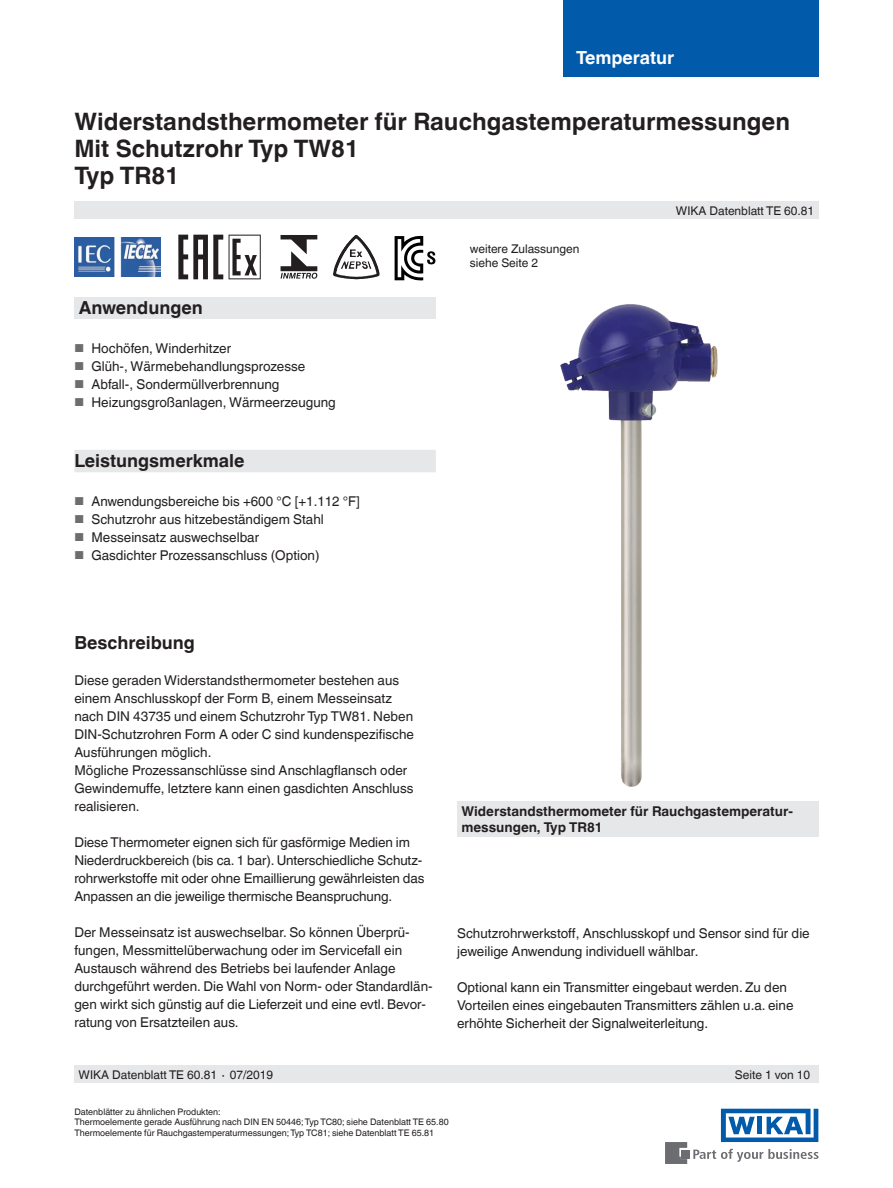
<style>
.page{position:relative;width:893px;height:1188px;background:#fff}
.page>*{position:absolute;margin:0;border:0;box-sizing:border-box;transform-origin:0 0}
.t1{font:700 24px/27px "Helvetica World";color:#231f20}
.t2{font:700 18px "Helvetica World";color:#231f20}
.t3{font:700 18px "Helvetica World";color:#fff}
.t4{font:13.5px/18px "Helvetica World";color:#231f20}
.t5{font:700 13.5px/16.5px "Helvetica World";color:#231f20}
.t6{font:12px/13.5px "Helvetica World";color:#231f20}
.t7{font:9px/10.5px "Helvetica World";color:#231f20}
.s1{font-size:11.55px;color:#6c6d70}
</style>
<div class="page">
<div style="left:74px;top:297px;width:362px;height:22px;background:#e6e7e9"></div>
<div style="left:74px;top:202px;width:745px;height:17px;background:#e6e7e9"></div>
<div style="left:74px;top:1066px;width:745px;height:17px;background:#e6e7e9"></div>
<svg style="left:693px;top:1149px;width:126px;height:13px"></svg>
<div style="left:682px;top:1150px;width:8px;height:8px;background:#6c6d70"></div>
<svg style="left:665px;top:1142px;width:22px;height:22px"></svg>
<svg style="left:721px;top:1109px;width:97px;height:33px"></svg>
<div style="left:563px;top:0;width:256px;height:77px;background:#015aaa"></div>
<img style="left:560px;top:304px;width:158px;height:483px">
<div style="left:457px;top:801px;width:362px;height:36px;background:#e6e7e9"></div>
<div style="left:74px;top:450px;width:362px;height:22px;background:#e6e7e9"></div>
<svg style="left:281px;top:235px;width:36px;height:44px"></svg>
<svg style="left:178px;top:235px;width:45px;height:44px"></svg>
<svg style="left:229px;top:235px;width:32px;height:44px"></svg>
<img style="left:337px;top:235px;width:19px;height:25px">
<img style="left:75px;top:238px;width:86px;height:39px">
<svg style="left:395px;top:236px;width:40px;height:44px"></svg>
<h2 class="t3" style="left:576px;top:47px;width:100px">Temperatur</h2>
<h1 class="t1" style="left:74px;top:108px;width:717px">Widerstandsthermometer für Rauchgastemperaturmessungen<br>Mit Schutzrohr Typ TW81<br>Typ TR81</h1>
<h2 class="t2" style="left:79px;top:297px;width:126px">Anwendungen</h2>
<p class="t4" style="left:74px;top:339px;width:158px"><span class="s1">■</span> Hochöfen, Winderhitzer</p>
<p class="t4" style="left:74px;top:357px;width:232px"><span class="s1">■</span> Glüh-, Wärmebehandlungsprozesse</p>
<p class="t4" style="left:74px;top:375px;width:207px"><span class="s1">■</span> Abfall-, Sondermüllverbrennung</p>
<p class="t4" style="left:74px;top:393px;width:263px"><span class="s1">■</span> Heizungsgroßanlagen, Wärmeerzeugung</p>
<h2 class="t2" style="left:74px;top:450px;width:172px">Leistungsmerkmale</h2>
<p class="t4" style="left:74px;top:492px;width:287px"><span class="s1">■</span> Anwendungsbereiche bis +600 °C [+1.112 °F]</p>
<p class="t4" style="left:74px;top:510px;width:251px"><span class="s1">■</span> Schutzrohr aus hitzebeständigem Stahl</p>
<p class="t4" style="left:74px;top:528px;width:186px"><span class="s1">■</span> Messeinsatz auswechselbar</p>
<p class="t4" style="left:74px;top:546px;width:247px"><span class="s1">■</span> Gasdichter Prozessanschluss (Option)</p>
<p class="t6" style="left:470px;top:243px;width:111px">weitere Zulassungen siehe Seite 2</p>
<p class="t6" style="left:676px;top:204px;width:140px">WIKA Datenblatt TE 60.81</p>
<h2 class="t2" style="left:74px;top:632px;width:122px">Beschreibung</h2>
<p class="t4" style="left:74px;top:671px;width:341px">Diese geraden Widerstandsthermometer bestehen aus einem Anschlusskopf der Form B, einem Messeinsatz nach DIN 43735 und einem Schutzrohr Typ TW81. Neben DIN-Schutzrohren Form A oder C sind kundenspezifische Ausführungen möglich.<br>Mögliche Prozessanschlüsse sind Anschlagflansch oder Gewindemuffe, letztere kann einen gasdichten Anschluss realisieren.</p>
<p class="t4" style="left:74px;top:833px;width:352px">Diese Thermometer eignen sich für gasförmige Medien im Niederdruckbereich (bis ca. 1 bar). Unterschiedliche Schutz&shy;rohrwerkstoffe mit oder ohne Emaillierung gewährleisten das Anpassen an die jeweilige thermische Beanspruchung.</p>
<p class="t4" style="left:74px;top:923px;width:360px">Der Messeinsatz ist auswechselbar. So können Überprü&shy;fungen, Messmittelüberwachung oder im Servicefall ein Austausch während des Betriebs bei laufender Anlage durchgeführt werden. Die Wahl von Norm- oder Standardlän&shy;gen wirkt sich günstig auf die Lieferzeit und eine evtl. Bevor&shy;ratung von Ersatzteilen aus.</p>
<p class="t5" style="left:461px;top:803px;width:333px">Widerstandsthermometer für Rauchgastemperatur&shy;messungen, Typ TR81</p>
<p class="t4" style="left:457px;top:924px;width:354px">Schutzrohrwerkstoff, Anschlusskopf und Sensor sind für die jeweilige Anwendung individuell wählbar.</p>
<p class="t4" style="left:457px;top:978px;width:338px">Optional kann ein Transmitter eingebaut werden. Zu den<br>Vorteilen eines eingebauten Transmitters zählen u.a. eine erhöhte Sicherheit der Signalweiterleitung.</p>
<p class="t6" style="left:79px;top:1068px;width:196px">WIKA Datenblatt TE 60.81 ∙ 07/2019</p>
<p class="t6" style="left:735px;top:1068px;width:77px">Seite 1 von 10</p>
<p class="t7" style="left:74px;top:1107px;width:376px">Datenblätter zu ähnlichen Produkten:<br>Thermoelemente gerade Ausführung nach DIN EN 50446; Typ TC80; siehe Datenblatt TE 65.80<br>Thermoelemente für Rauchgastemperaturmessungen; Typ TC81; siehe Datenblatt TE 65.81</p>
</div>
